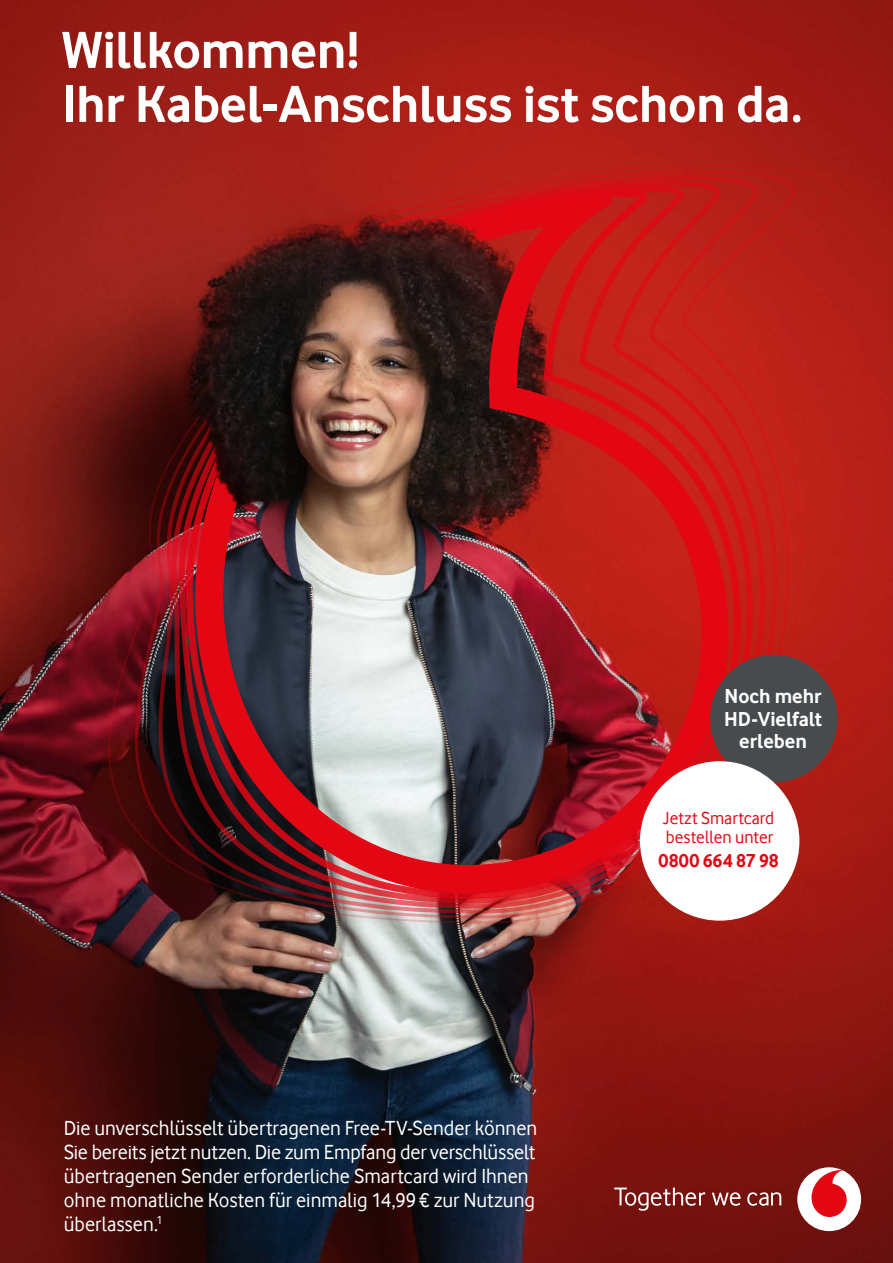
<style>
.page{position:relative;width:893px;height:1263px;background:#fff}
.page>*{position:absolute;margin:0;border:0;box-sizing:border-box;transform-origin:0 0}
.t1{font:700 54px/54px "Vodafone Rg";letter-spacing:-.01em;color:#fff}
.t2{font:21px/24px "Vodafone Rg";color:#fff}
.t3{font:700 21px/22.5px "Vodafone Rg";color:#fff;text-align:center}
.t4{font:700 19.5px "Vodafone Rg";letter-spacing:.005em;color:#e30613}
.t5{font:18px/19.5px "Vodafone Rg";color:#e30613}
</style>
<div class="page">
<img style="left:0;top:0;width:893px;height:1263px">
<svg style="left:108px;top:165px;width:727px;height:758px;background:#971e1a"></svg>
<svg style="left:135px;top:170px;width:661px;height:748px;background:#891f1c"></svg>
<svg style="left:159px;top:176px;width:618px;height:737px;background:#89201d"></svg>
<svg style="left:172px;top:181px;width:593px;height:727px;background:#9b201d"></svg>
<svg style="left:179px;top:186px;width:574px;height:717px;background:#9b1c1a"></svg>
<svg style="left:186px;top:190px;width:555px;height:709px;background:#8e191a"></svg>
<img style="left:200px;top:197px;width:539px;height:692px">
<div style="left:710px;top:655px;width:128px;height:127px;background:#484b4d;border-radius:50%"></div>
<div style="left:640px;top:761px;width:159px;height:160px;background:#fff;border-radius:50%"></div>
<div style="left:797px;top:1167px;width:64px;height:64px;background:#fff;border-radius:50%"></div>
<svg style="left:811px;top:1170px;width:36px;height:47px"></svg>
<svg style="left:614px;top:1187px;width:91px;height:24px;background:#944542"></svg>
<svg style="left:712px;top:1192px;width:29px;height:14px"></svg>
<svg style="left:747px;top:1192px;width:34px;height:14px"></svg>
<h1 class="t1" style="left:62px;top:22px;width:742px">Willkommen!<br>Ihr Kabel-Anschluss ist schon da.</h1>
<p class="t3" style="left:724px;top:685px;width:100px">Noch mehr<br>HD-Vielfalt erleben</p>
<p class="t2" style="left:64px;top:1116px;width:475px">Die unverschlüsselt übertragenen Free-TV-Sender können Sie bereits jetzt nutzen. Die zum Empfang der verschlüsselt übertragenen Sender erforderliche Smartcard wird Ihnen ohne monatliche Kosten für einmalig 14,99€ zur Nutzung überlassen.<sup>1</sup></p>
<p class="t5" style="left:663px;top:808px;width:112px">Jetzt Smartcard bestellen unter</p>
<p class="t4" style="left:659px;top:849px;width:122px">0800 664 87 98</p>
</div>
